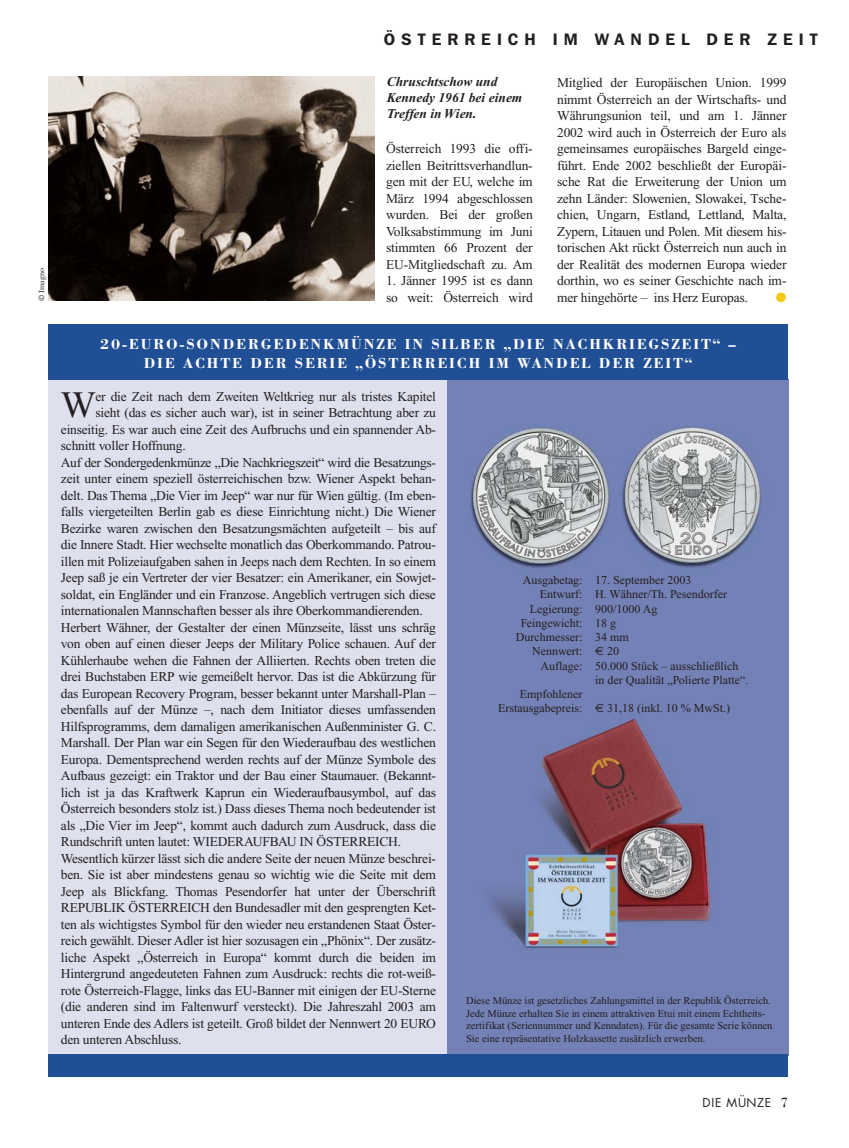
<style>
.page{position:relative;width:849px;height:1148px;background:#fff}
.page>*{position:absolute;margin:0;border:0;box-sizing:border-box;transform-origin:0 0}
.t1{font:37.2px "Times New Roman";color:#231f20}
.t2{font:600 16.5px "Franklin Gothic IT Cby BT";letter-spacing:.365em;color:#231f20}
.t3{font:700 15px/19.5px "Bodoni";letter-spacing:.12em;color:#fff;text-align:center}
.t4{font:13.5px/16.5px "Times New Roman";letter-spacing:-.015em;color:#231f20;text-align:justify}
.t5{font:italic 700 13.5px/16.2px "Times New Roman";color:#231f20}
.t6{font:13.5px "Zapf Dingbats";color:#f3c716}
.t7{font:12px "Times New Roman";color:#231f20}
.t8{font:12px "Futura";letter-spacing:.06em;color:#231f20}
.t9{font:10.5px/12.8px "Times New Roman";color:#231f20}
.t10{font:7.5px "Janson Text";color:#231f20}
.s1{font-family:"Euro Sans"}
.s2{font-family:"Bodoni";font-size:14.25px}
</style>
<div class="page">
<div style="left:48px;top:374px;width:740px;height:702px;background:#dee0ee"></div>
<img style="left:448px;top:380px;width:340px;height:674px">
<div style="left:48px;top:324px;width:740px;height:55px;background:#214f95"></div>
<div style="left:48px;top:1054px;width:740px;height:22px;background:#214f95"></div>
<img style="left:48px;top:77px;width:326px;height:224px">
<p class="t10" style="left:39px;top:301px;width:34px;rotate:-90deg">© Imagno</p>
<p class="t2" style="left:384px;top:34px;width:435px">ÖSTERREICH IM WANDEL DER ZEIT</p>
<p class="t5" style="left:387px;top:74px;width:137px">Chruschtschow und<br>Kennedy 1961 bei einem<br>Treffen in Wien.</p>
<p class="t4" style="left:386px;top:142px;width:148px">Österreich 1993 die offi&shy;ziellen Beitrittsverhandlun&shy;gen mit der EU, welche im März 1994 abgeschlossen wurden. Bei der großen Volksabstimmung im Juni stimmten 66 Prozent der EU-Mitgliedschaft zu. Am</p>
<p class="t4" style="left:386px;top:274px;width:148px">1. Jänner 1995 ist es dann so weit: Österreich wird</p>
<p class="t4" style="left:557px;top:76px;width:231px">Mitglied der Europäischen Union. 1999 nimmt Österreich an der Wirtschafts- und Währungsunion teil, und am 1. Jänner 2002 wird auch in Österreich der Euro als gemeinsames europäisches Bargeld einge&shy;führt. Ende 2002 beschließt der Europäi&shy;sche Rat die Erweiterung der Union um zehn Länder: Slowenien, Slowakei, Tsche&shy;chien, Ungarn, Estland, Lettland, Malta, Zypern, Litauen und Polen. Mit diesem his&shy;torischen Akt rückt Österreich nun auch in der Realität des modernen Europa wieder dorthin, wo es seiner Geschichte nach im&shy;mer hingehörte – ins Herz Europas.</p>
<p class="t6" style="left:776px;top:290px;width:12px">●</p>
<p class="t3" style="left:100px;top:335px;width:638px">20-EURO-SONDERGEDENKMÜNZE IN SILBER „DIE NACHKRIEGSZEIT“ –<br>DIE ACHTE DER SERIE „ÖSTERREICH IM WANDEL DER ZEIT“</p>
<h1 class="t1" style="left:61px;top:391px;width:37px">W</h1>
<p class="t4" style="left:95px;top:389px;width:342px">er die Zeit nach dem Zweiten Weltkrieg nur als tristes Kapitel</p>
<p class="t4" style="left:95px;top:406px;width:342px">sieht (das es sicher auch war), ist in seiner Betrachtung aber zu</p>
<p class="t4" style="left:61px;top:422px;width:377px">einseitig. Es war auch eine Zeit des Aufbruchs und ein spannender Ab-</p>
<p class="t4" style="left:61px;top:439px;width:126px">schnitt voller Hoffnung.</p>
<p class="t4" style="left:61px;top:455px;width:377px">Auf der Sondergedenkmünze „Die Nachkriegszeit“ wird die Besatzungs-</p>
<p class="t4" style="left:61px;top:472px;width:377px">zeit unter einem speziell österreichischen bzw. Wiener Aspekt behan-</p>
<p class="t4" style="left:61px;top:488px;width:377px">delt. Das Thema „Die Vier im Jeep“ war nur für Wien gültig. (Im eben-</p>
<p class="t4" style="left:61px;top:505px;width:377px">falls viergeteilten Berlin gab es diese Einrichtung nicht.) Die Wiener</p>
<p class="t4" style="left:61px;top:521px;width:377px">Bezirke waren zwischen den Besatzungsmächten aufgeteilt – bis auf</p>
<p class="t4" style="left:61px;top:538px;width:377px">die Innere Stadt. Hier wechselte monatlich das Oberkommando. Patrou-</p>
<p class="t4" style="left:61px;top:554px;width:377px">illen mit Polizeiaufgaben sahen in Jeeps nach dem Rechten. In so einem</p>
<p class="t4" style="left:61px;top:570px;width:377px">Jeep saß je ein Vertreter der vier Besatzer: ein Amerikaner, ein Sowjet-</p>
<p class="t4" style="left:61px;top:587px;width:377px">soldat, ein Engländer und ein Franzose. Angeblich vertrugen sich diese</p>
<p class="t4" style="left:61px;top:603px;width:363px">internationalen Mannschaften besser als ihre Oberkommandierenden.</p>
<p class="t4" style="left:61px;top:620px;width:377px">Herbert Wähner, der Gestalter der einen Münzseite, lässt uns schräg</p>
<p class="t4" style="left:61px;top:636px;width:377px">von oben auf einen dieser Jeeps der Military Police schauen. Auf der</p>
<p class="t4" style="left:61px;top:653px;width:377px">Kühlerhaube wehen die Fahnen der Alliierten. Rechts oben treten die</p>
<p class="t4" style="left:61px;top:669px;width:377px">drei Buchstaben ERP wie gemeißelt hervor. Das ist die Abkürzung für</p>
<p class="t4" style="left:61px;top:686px;width:377px">das European Recovery Program, besser bekannt unter Marshall-Plan –</p>
<p class="t4" style="left:61px;top:702px;width:377px">ebenfalls auf der Münze –, nach dem Initiator dieses umfassenden</p>
<p class="t4" style="left:61px;top:719px;width:377px">Hilfsprogramms, dem damaligen amerikanischen Außenminister G. C.</p>
<p class="t4" style="left:61px;top:735px;width:377px">Marshall. Der Plan war ein Segen für den Wiederaufbau des westlichen</p>
<p class="t4" style="left:61px;top:752px;width:377px">Europa. Dementsprechend werden rechts auf der Münze Symbole des</p>
<p class="t4" style="left:61px;top:768px;width:377px">Aufbaus gezeigt: ein Traktor und der Bau einer Staumauer. (Bekannt-</p>
<p class="t4" style="left:61px;top:785px;width:377px">lich ist ja das Kraftwerk Kaprun ein Wiederaufbausymbol, auf das</p>
<p class="t4" style="left:61px;top:801px;width:377px">Österreich besonders stolz ist.) Dass dieses Thema noch bedeutender ist</p>
<p class="t4" style="left:61px;top:818px;width:377px">als „Die Vier im Jeep“, kommt auch dadurch zum Ausdruck, dass die</p>
<p class="t4" style="left:61px;top:834px;width:342px">Rundschrift unten lautet: WIEDERAUFBAU IN ÖSTERREICH.</p>
<p class="t4" style="left:61px;top:851px;width:377px">Wesentlich kürzer lässt sich die andere Seite der neuen Münze beschrei-</p>
<p class="t4" style="left:61px;top:867px;width:377px">ben. Sie ist aber mindestens genau so wichtig wie die Seite mit dem</p>
<p class="t4" style="left:61px;top:884px;width:377px">Jeep als Blickfang. Thomas Pesendorfer hat unter der Überschrift</p>
<p class="t4" style="left:61px;top:900px;width:377px">REPUBLIK ÖSTERREICH den Bundesadler mit den gesprengten Ket-</p>
<p class="t4" style="left:61px;top:917px;width:377px">ten als wichtigstes Symbol für den wieder neu erstandenen Staat Öster-</p>
<p class="t4" style="left:61px;top:933px;width:377px">reich gewählt. Dieser Adler ist hier sozusagen ein „Phönix“. Der zusätz-</p>
<p class="t4" style="left:61px;top:950px;width:377px">liche Aspekt „Österreich in Europa“ kommt durch die beiden im</p>
<p class="t4" style="left:61px;top:966px;width:377px">Hintergrund angedeuteten Fahnen zum Ausdruck: rechts die rot-weiß-</p>
<p class="t4" style="left:61px;top:983px;width:377px">rote Österreich-Flagge, links das EU-Banner mit einigen der EU-Sterne</p>
<p class="t4" style="left:61px;top:999px;width:377px">(die anderen sind im Faltenwurf versteckt). Die Jahreszahl 2003 am</p>
<p class="t4" style="left:61px;top:1016px;width:377px">unteren Ende des Adlers ist geteilt. Groß bildet der Nennwert 20 EURO</p>
<p class="t4" style="left:61px;top:1032px;width:122px">den unteren Abschluss.</p>
<p class="t7" style="left:523px;top:576px;width:170px">Ausgabetag: 17. September 2003</p>
<p class="t7" style="left:540px;top:590px;width:189px">Entwurf: H. Wähner/Th. Pesendorfer</p>
<p class="t7" style="left:530px;top:604px;width:129px">Legierung: 900/1000 Ag</p>
<p class="t7" style="left:521px;top:618px;width:97px">Feingewicht: 18 g</p>
<p class="t7" style="left:516px;top:633px;width:114px">Durchmesser: 34 mm</p>
<p class="t7" style="left:532px;top:647px;width:89px">Nennwert: <span class="s1">€</span> 20</p>
<p class="t7" style="left:541px;top:661px;width:199px">Auflage: 50.000 Stück – ausschließlich</p>
<p class="t7" style="left:595px;top:675px;width:155px">in der Qualität „Polierte Platte“.</p>
<p class="t7" style="left:520px;top:690px;width:64px">Empfohlener</p>
<p class="t7" style="left:498px;top:704px;width:234px">Erstausgabepreis: <span class="s1">€</span> 31,18 (inkl. 10 % MwSt.)</p>
<p class="t9" style="left:466px;top:995px;width:308px">Diese Münze ist gesetzliches Zahlungsmittel in der Republik Österreich.<br>Jede Münze erhalten Sie in einem attraktiven Etui mit einem Echtheits&shy;zertifikat (Seriennummer und Kenndaten). Für die gesamte Serie können Sie eine repräsentative Holzkassette zusätzlich erwerben.</p>
<p class="t8" style="left:703px;top:1097px;width:87px">DIE MÜNZE <span class="s2">7</span></p>
</div>
